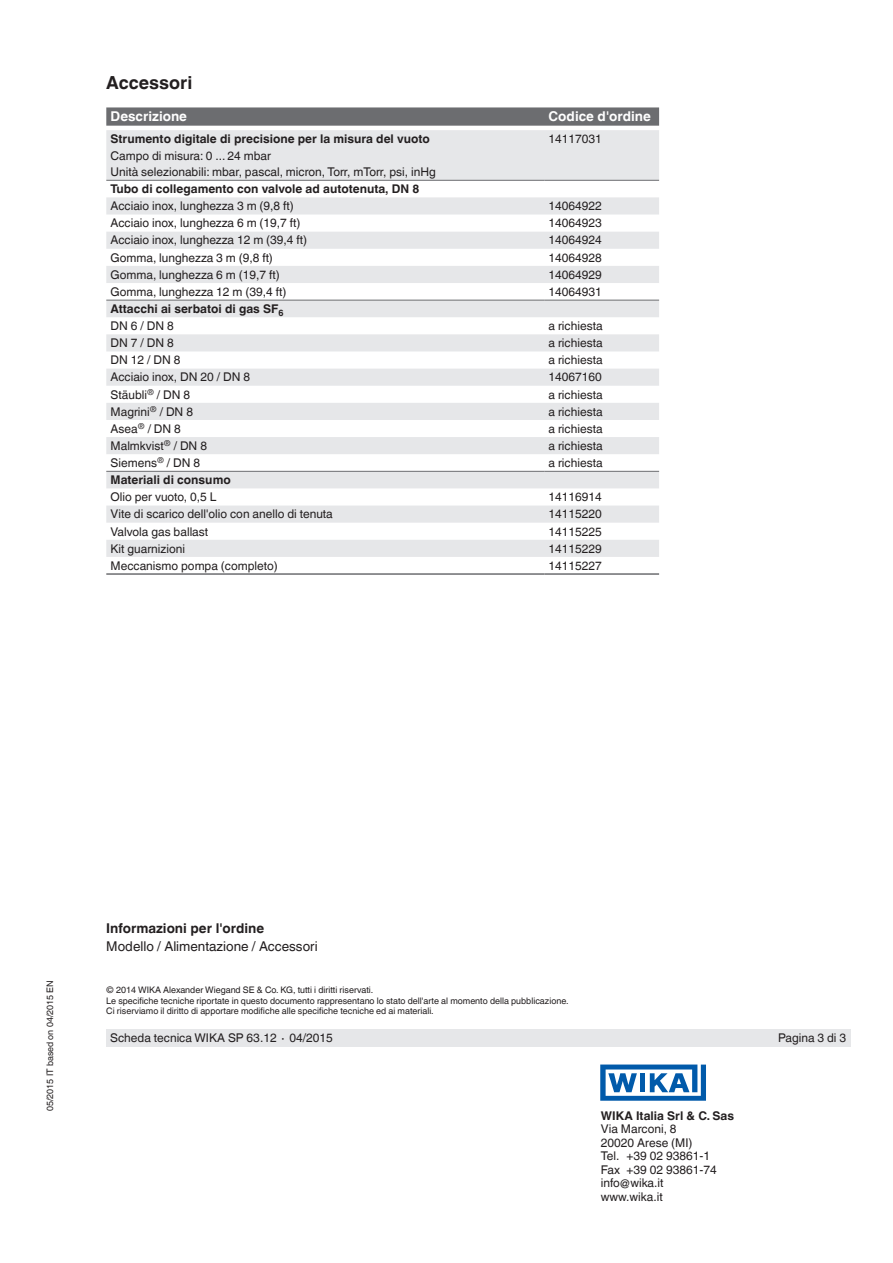
<style>
.page{position:relative;width:893px;height:1263px;background:#fff}
.page>*{position:absolute;margin:0;border:0;box-sizing:border-box;transform-origin:0 0}
.t1{font:700 18px "Helvetica World";color:#231f20}
.t2{font:13.5px "Helvetica World";color:#231f20}
.t3{font:700 13.5px "Helvetica World";color:#fff}
.t4{font:700 13.5px "Helvetica World";color:#231f20}
.t5{font:12px/13.5px "Helvetica World";color:#231f20}
.t6{font:700 12px/17.1px "Helvetica World";color:#231f20}
.t7{font:9px/10.5px "Helvetica World";color:#231f20}
.s1{font-weight:400}
</style>
<div class="page">
<svg style="left:600px;top:1064px;width:106px;height:37px"></svg>
<div style="left:106px;top:1029px;width:744px;height:17px;background:#e6e7e9"></div>
<svg style="left:106px;top:107px;width:553px;height:19px;background:#727376"></svg>
<svg style="left:106px;top:130px;width:553px;height:427px;fill:#e6e7e9"></svg>
<hr style="left:106px;top:180px;width:438px;height:1px;background:#6c6d70">
<hr style="left:544px;top:180px;width:115px;height:1px;background:#6c6d70">
<hr style="left:106px;top:300px;width:438px;height:1px;background:#6c6d70">
<hr style="left:544px;top:300px;width:115px;height:1px;background:#6c6d70">
<hr style="left:106px;top:471px;width:438px;height:1px;background:#6c6d70">
<hr style="left:544px;top:471px;width:115px;height:1px;background:#6c6d70">
<hr style="left:106px;top:573px;width:438px;height:2px;background:#6c6d70">
<hr style="left:544px;top:573px;width:115px;height:2px;background:#6c6d70">
<h1 class="t1" style="left:106px;top:73px;width:88px">Accessori</h1>
<p class="t3" style="left:111px;top:109px;width:78px">Descrizione</p>
<p class="t3" style="left:549px;top:109px;width:104px">Codice d'ordine</p>
<p class="t6" style="left:111px;top:130px;width:321px">Strumento digitale di precisione per la misura del vuoto</p>
<p class="t5" style="left:111px;top:147px;width:327px;line-height:16.5px">Campo di misura: 0 ... 24 mbar<br>Unità selezionabili: mbar, pascal, micron, Torr, mTorr, psi, inHg</p>
<p class="t5" style="left:549px;top:132px;width:55px">14117031</p>
<p class="t6" style="left:111px;top:180px;width:310px">Tubo di collegamento con valvole ad autotenuta, DN 8</p>
<p class="t5" style="left:111px;top:199px;width:185px">Acciaio inox, lunghezza 3 m (9,8 ft)</p>
<p class="t5" style="left:549px;top:199px;width:55px">14064922</p>
<p class="t5" style="left:111px;top:216px;width:191px">Acciaio inox, lunghezza 6 m (19,7 ft)</p>
<p class="t5" style="left:549px;top:216px;width:55px">14064923</p>
<p class="t5" style="left:111px;top:234px;width:198px">Acciaio inox, lunghezza 12 m (39,4 ft)</p>
<p class="t5" style="left:549px;top:234px;width:55px">14064924</p>
<p class="t5" style="left:111px;top:251px;width:164px">Gomma, lunghezza 3 m (9,8 ft)</p>
<p class="t5" style="left:549px;top:251px;width:55px">14064928</p>
<p class="t5" style="left:111px;top:268px;width:171px">Gomma, lunghezza 6 m (19,7 ft)</p>
<p class="t5" style="left:549px;top:268px;width:55px">14064929</p>
<p class="t5" style="left:111px;top:285px;width:177px">Gomma, lunghezza 12 m (39,4 ft)</p>
<p class="t5" style="left:549px;top:285px;width:55px">14064931</p>
<p class="t6" style="left:111px;top:300px;width:175px">Attacchi ai serbatoi di gas SF<sub>6<br></sub><span class="s1">DN 6 / DN 8</span></p>
<p class="t5" style="left:549px;top:319px;width:56px">a richiesta</p>
<p class="t5" style="left:111px;top:336px;width:65px">DN 7 / DN 8</p>
<p class="t5" style="left:549px;top:336px;width:56px">a richiesta</p>
<p class="t5" style="left:111px;top:353px;width:71px">DN 12 / DN 8</p>
<p class="t5" style="left:549px;top:353px;width:56px">a richiesta</p>
<p class="t5" style="left:111px;top:371px;width:141px">Acciaio inox, DN 20 / DN 8</p>
<p class="t5" style="left:549px;top:371px;width:55px">14067160</p>
<p class="t5" style="left:111px;top:388px;width:81px">Stäubli<sup>®</sup> / DN 8</p>
<p class="t5" style="left:549px;top:388px;width:56px">a richiesta</p>
<p class="t5" style="left:111px;top:405px;width:84px">Magrini<sup>®</sup> / DN 8</p>
<p class="t5" style="left:549px;top:405px;width:56px">a richiesta</p>
<p class="t5" style="left:111px;top:422px;width:72px">Asea<sup>®</sup> / DN 8</p>
<p class="t5" style="left:549px;top:422px;width:56px">a richiesta</p>
<p class="t5" style="left:111px;top:439px;width:98px">Malmkvist<sup>®</sup> / DN 8</p>
<p class="t5" style="left:548px;top:439px;width:56px">a richiesta</p>
<p class="t5" style="left:111px;top:456px;width:91px">Siemens<sup>®</sup> / DN 8</p>
<p class="t5" style="left:549px;top:456px;width:56px">a richiesta</p>
<p class="t6" style="left:111px;top:471px;width:122px">Materiali di consumo</p>
<p class="t5" style="left:111px;top:490px;width:107px">Olio per vuoto, 0,5 L</p>
<p class="t5" style="left:549px;top:490px;width:55px">14116914</p>
<p class="t5" style="left:111px;top:507px;width:224px">Vite di scarico dell'olio con anello di tenuta</p>
<p class="t5" style="left:549px;top:507px;width:55px">14115220</p>
<p class="t5" style="left:111px;top:525px;width:99px">Valvola gas ballast</p>
<p class="t5" style="left:549px;top:525px;width:55px">14115225</p>
<p class="t5" style="left:111px;top:542px;width:76px">Kit guarnizioni</p>
<p class="t5" style="left:549px;top:542px;width:55px">14115229</p>
<p class="t5" style="left:111px;top:559px;width:169px">Meccanismo pompa (completo)</p>
<p class="t5" style="left:549px;top:559px;width:55px">14115227</p>
<p class="t7" style="left:45px;top:1111px;width:132px;rotate:-90deg">05/2015 IT based on 04/2015 EN</p>
<p class="t4" style="left:106px;top:920px;width:159px">Informazioni per l'ordine</p>
<p class="t2" style="left:106px;top:938px;width:213px">Modello / Alimentazione / Accessori</p>
<p class="t7" style="left:106px;top:985px;width:464px">© 2014 WIKA Alexander Wiegand SE &amp; Co. KG, tutti i diritti riservati.<br>Le specifiche tecniche riportate in questo documento rappresentano lo stato dell'arte al momento della pubblicazione.<br>Ci riserviamo il diritto di apportare modifiche alle specifiche tecniche ed ai materiali.</p>
<p class="t5" style="left:110px;top:1031px;width:224px">Scheda tecnica WIKA SP 63.12 ∙ 04/2015</p>
<p class="t5" style="left:778px;top:1031px;width:70px">Pagina 3 di 3</p>
<p class="t6" style="left:601px;top:1107px;width:135px">WIKA Italia Srl &amp; C. Sas</p>
<p class="t5" style="left:601px;top:1122px;width:117px">Via Marconi, 8<br>20020 Arese (MI)<br>Tel. +39 02 93861-1<br>Fax +39 02 93861-74 info@wika.it www.wika.it</p>
</div>
